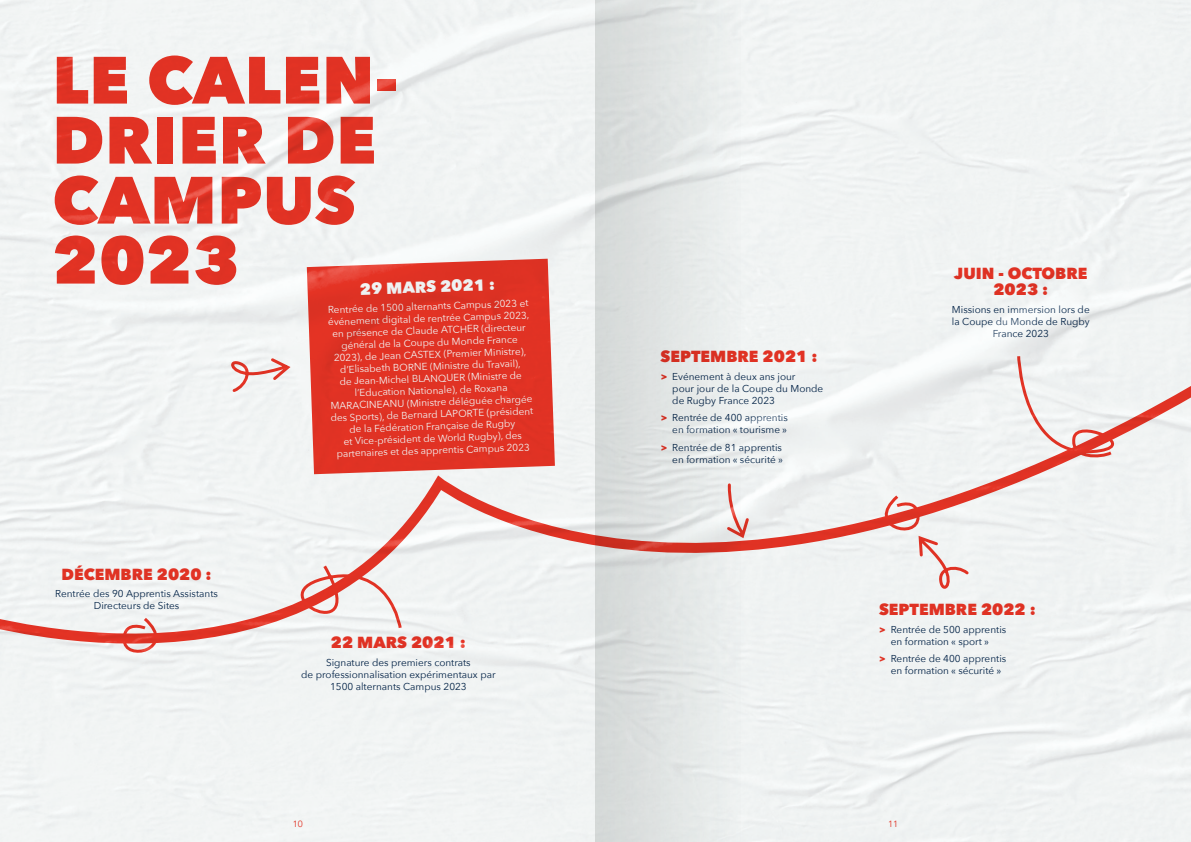
<style>
.page{position:relative;width:1191px;height:842px;background:#fff}
.page>*{position:absolute;margin:0;border:0;box-sizing:border-box;transform-origin:0 0}
.t1{font:800 66px/60px "Avenir Next";letter-spacing:.01em;color:#ee3526}
.t2{font:800 16px/16px "Avenir Next";color:#ee3526;text-align:center}
.t3{font:800 16px "Avenir Next";color:#fff}
.t4{font:10px/12px "Avenir Next";color:#fff;text-align:center}
.t5{font:10px/12px "Avenir Next";color:#002349;text-align:center}
.t6{font:9px "Avenir";color:#ee3526}
.s1{font-weight:800;color:#ee3526}
</style>
<div class="page">
<img style="left:0;top:0;width:1191px;height:842px">
<h1 class="t1" style="left:52px;top:50px;width:346px">LE CALEN-<br>DRIER DE<br>CAMPUS<br>2023</h1>
<h2 class="t3" style="left:360px;top:279px;width:137px;rotate:-2deg">29 MARS 2021 :</h2>
<p class="t4" style="left:327px;top:303px;width:204px;rotate:-2deg">Rentrée de 1500 alternants Campus 2023 et événement digital de rentrée Campus 2023, en présence de Claude ATCHER (directeur général de la Coupe du Monde France 2023), de Jean CASTEX (Premier Ministre), d’Elisabeth BORNE (Ministre du Travail),<br>de Jean-Michel BLANQUER (Ministre de l’Education Nationale), de Roxana MARACINEANU (Ministre déléguée chargée des Sports), de Bernard LAPORTE (président de la Fédération Française de Rugby<br>et Vice-président de World Rugby), des partenaires et des apprentis Campus 2023</p>
<h2 class="t2" style="left:61px;top:566px;width:152px">DÉCEMBRE 2020 :</h2>
<p class="t5" style="left:55px;top:587px;width:164px">Rentrée des 90 Apprentis Assistants<br>Directeurs de Sites</p>
<h2 class="t2" style="left:331px;top:635px;width:137px">22 MARS 2021 :</h2>
<p class="t5" style="left:301px;top:656px;width:196px">Signature des premiers contrats<br>de professionnalisation expérimentaux par<br>1500 alternants Campus 2023</p>
<h2 class="t2" style="left:660px;top:348px;width:158px">SEPTEMBRE 2021 :</h2>
<p class="t5" style="left:672px;top:370px;width:152px;text-align:left;text-indent:-12px"><span class="s1">&gt;</span> Evénement à deux ans jour<br>pour jour de la Coupe du Monde de Rugby France 2023</p>
<p class="t5" style="left:660px;top:411px;width:129px;text-align:right"><span class="s1">&gt;</span> Rentrée de 400 apprentis en formation « tourisme »</p>
<p class="t5" style="left:660px;top:441px;width:124px;text-align:right"><span class="s1">&gt;</span> Rentrée de 81 apprentis en formation « sécurité »</p>
<h2 class="t2" style="left:954px;top:265px;width:135px">JUIN - OCTOBRE<br>2023 :</h2>
<p class="t5" style="left:952px;top:303px;width:139px">Missions en immersion lors de la Coupe du Monde de Rugby<br>France 2023</p>
<h2 class="t2" style="left:879px;top:601px;width:158px">SEPTEMBRE 2022 :</h2>
<p class="t5" style="left:879px;top:623px;width:129px"><span class="s1">&gt;</span> Rentrée de 500 apprentis en formation « sport »</p>
<p class="t5" style="left:890px;top:652px;width:117px;text-align:left;text-indent:-12px"><span class="s1">&gt;</span> Rentrée de 400 apprentis en formation « sécurité »</p>
<p class="t6" style="left:293px;top:818px;width:12px">10</p>
<p class="t6" style="left:888px;top:818px;width:12px">11</p>
</div>
